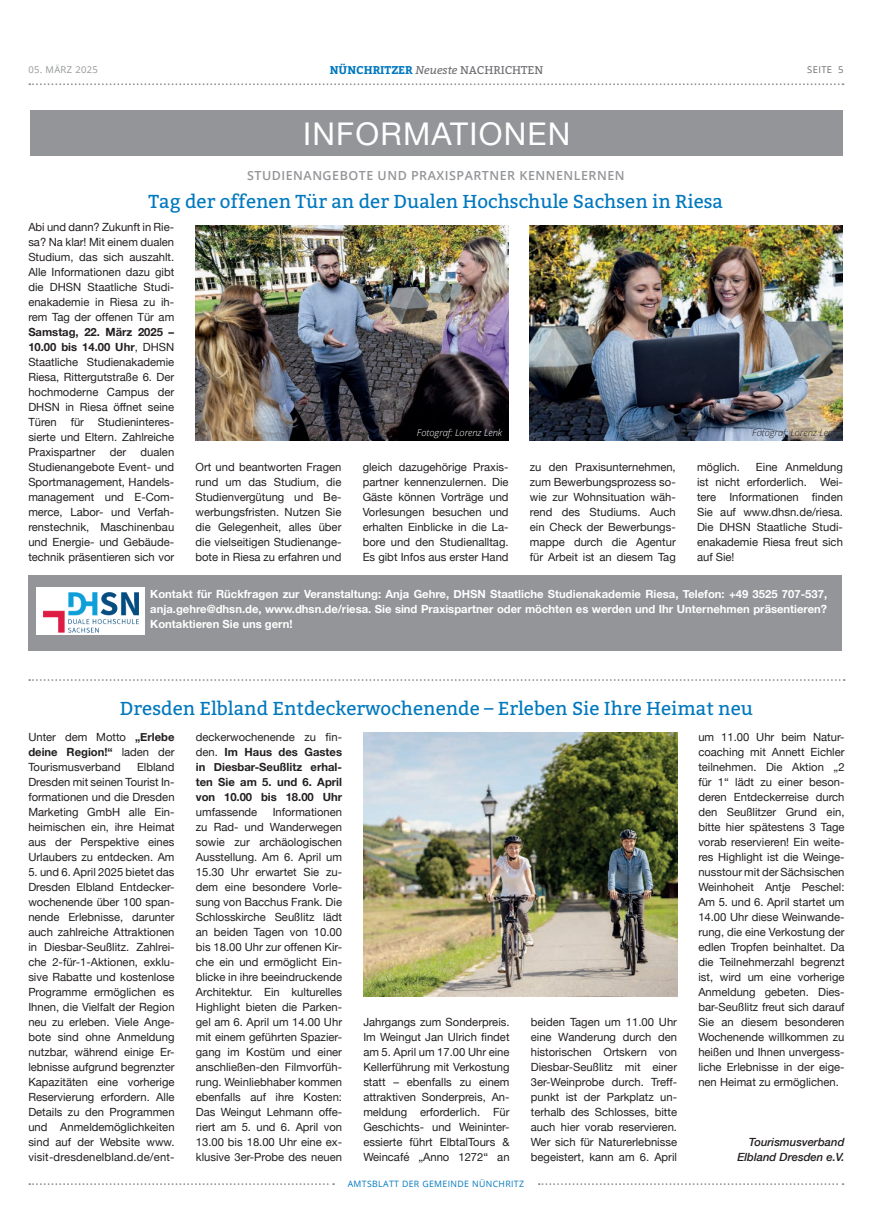
<style>
.page{position:relative;width:886px;height:1223px;background:#fff}
.page>*{position:absolute;margin:0;border:0;box-sizing:border-box;transform-origin:0 0}
.t1{font:31.25px "Helvetica Neue";letter-spacing:.04em;color:#fff}
.t2{font:18.75px "Bitter";color:#0078be}
.t3{font:600 12.5px "Open Sans";letter-spacing:.04em;color:#939598}
.t4{font:11.25px/15px "Helvetica Neue";color:#231f20;text-align:justify}
.t5{font:700 11.25px/15px "Helvetica Neue";color:#fff;text-align:justify}
.t6{font:700 11.25px/15px "Helvetica Neue";color:#231f20;text-align:justify}
.t7{font:italic 500 11.25px/15px "Helvetica Neue";color:#231f20;text-align:right}
.t8{font:700 11.25px "Bitter";color:#0078be}
.t9{font:italic 300 9.38px "Open Sans";color:#fff}
.t10{font:italic 300 9.38px "Open Sans";color:#231f20}
.t11{font:9.38px "Open Sans";letter-spacing:.04em;color:#939598}
.t12{font:9.38px "Open Sans";letter-spacing:.04em;color:#6c6d70}
.t13{font:8.75px "Open Sans";letter-spacing:.04em;color:#0078be}
.s1{font-weight:400;font-style:italic;color:#6c6d70}
.s2{font-weight:400;color:#6c6d70}
.s3{font-weight:700}
.s4{font-weight:400}
</style>
<div class="page">
<svg style="left:29px;top:83px;width:814px;height:2px"></svg>
<svg style="left:29px;top:1183px;width:305px;height:2px"></svg>
<svg style="left:539px;top:1183px;width:304px;height:2px"></svg>
<div style="left:30px;top:111px;width:812px;height:45px;background:#939598"></div>
<svg style="left:29px;top:679px;width:815px;height:2px"></svg>
<img style="left:195px;top:225px;width:314px;height:216px">
<img style="left:530px;top:225px;width:313px;height:216px">
<div style="left:28px;top:576px;width:813px;height:75px;background:#939598"></div>
<div style="left:36px;top:587px;width:109px;height:48px;background:#fff"></div>
<img style="left:43px;top:592px;width:96px;height:40px">
<img style="left:363px;top:733px;width:314px;height:263px">
<p class="t11" style="left:28px;top:63px;width:71px">05. MÄRZ 2025</p>
<p class="t8" style="left:330px;top:62px;width:215px">NÜNCHRITZER <span class="s1">Neueste</span> <span class="s2">NACHRICHTEN</span></p>
<p class="t12" style="left:807px;top:63px;width:38px">SEITE 5</p>
<h1 class="t1" style="left:303px;top:111px;width:269px">INFORMATIONEN</h1>
<p class="t3" style="left:247px;top:167px;width:379px">STUDIENANGEBOTE UND PRAXISPARTNER KENNENLERNEN</p>
<h2 class="t2" style="left:149px;top:188px;width:576px">Tag der offenen Tür an der Dualen Hochschule Sachsen in Riesa</h2>
<p class="t4" style="left:28px;top:220px;width:147px">Abi und dann? Zukunft in Rie&shy;sa? Na klar! Mit einem dualen Studium, das sich auszahlt.<br>Alle Informationen dazu gibt die DHSN Staatliche Studi&shy;enakademie in Riesa zu ih&shy;rem Tag der offenen Tür am</p>
<p class="t4" style="left:28px;top:325px;width:147px"><span class="s3">Samstag, 22. März 2025 – 10.00 bis 14.00 Uhr</span>, DHSN Staatliche Studienakademie Riesa, Rittergutstraße 6. Der hochmoderne Campus der DHSN in Riesa öffnet seine Türen für Studieninteres&shy;sierte und Eltern. Zahlreiche Praxispartner</p>
<p class="t9" style="left:417px;top:426px;width:87px">Fotograf: Lorenz Lenk</p>
<p class="t10" style="left:752px;top:426px;width:87px">Fotograf: Lorenz Lenk</p>
<p class="t4" style="left:28px;top:445px;width:147px;text-indent:112px">dualen Studienangebote Event- und Sportmanagement, Handels&shy;management und E-Com&shy;merce, Labor- und Verfah&shy;renstechnik, Maschinenbau und Energie- und Gebäude&shy;technik präsentieren sich vor</p>
<p class="t4" style="left:110px;top:445px;width:18px">der</p>
<p class="t4" style="left:195px;top:460px;width:147px">Ort und beantworten Fragen rund um das Studium, die Studienvergütung und Be&shy;werbungsfristen. Nutzen Sie die Gelegenheit, alles über die vielseitigen Studienange&shy;bote in Riesa zu erfahren und</p>
<p class="t4" style="left:363px;top:460px;width:147px">gleich dazugehörige Praxis&shy;partner kennenzulernen. Die Gäste können Vorträge und Vorlesungen besuchen und erhalten Einblicke in die La&shy;bore und den Studienalltag.<br>Es gibt Infos aus erster Hand</p>
<p class="t4" style="left:530px;top:460px;width:147px">zu den Praxisunternehmen, zum Bewerbungsprozess so&shy;wie zur Wohnsituation wäh&shy;rend des Studiums. Auch ein Check der Bewerbungs&shy;mappe durch die Agentur für Arbeit ist an diesem Tag</p>
<p class="t4" style="left:697px;top:460px;width:44px">möglich.</p>
<p class="t4" style="left:697px;top:460px;width:147px;text-indent:59px">Eine Anmeldung ist nicht erforderlich. Wei&shy;tere Informationen finden Sie auf www.dhsn.de/riesa.<br>Die DHSN Staatliche Studi&shy;enakademie Riesa freut sich auf Sie!</p>
<p class="t5" style="left:150px;top:587px;width:678px">Kontakt für Rückfragen zur Veranstaltung: Anja Gehre, DHSN Staatliche Studienakademie Riesa, Telefon: +49 3525 707-537, anja.gehre@dhsn.de, www.dhsn.de/riesa. Sie sind Praxispartner oder möchten es werden und Ihr Unternehmen präsentieren?<br>Kontaktieren Sie uns gern!</p>
<h2 class="t2" style="left:120px;top:695px;width:635px">Dresden Elbland Entdeckerwochenende – Erleben Sie Ihre Heimat neu</h2>
<p class="t4" style="left:28px;top:730px;width:148px">Unter dem Motto <span class="s3">„Erlebe deine Region!“</span> laden der Tourismusverband</p>
<p class="t4" style="left:698px;top:730px;width:148px">um 11.00 Uhr beim Natur&shy;coaching mit Annett Eichler teilnehmen. Die Aktion „2 für 1“ lädt zu einer beson&shy;deren Entdeckerreise durch den Seußlitzer Grund ein, bitte hier spätestens 3 Tage vorab reservieren! Ein weite&shy;res Highlight ist die Weinge&shy;nusstour mit der Sächsischen Weinhoheit Antje Peschel:<br>Am 5. und 6. April startet um 14.00 Uhr diese Weinwande&shy;rung, die eine Verkostung der edlen Tropfen beinhaltet. Da die Teilnehmerzahl begrenzt ist, wird um eine vorherige Anmeldung gebeten. Dies&shy;bar-Seußlitz freut sich darauf Sie an diesem besonderen Wochenende willkommen zu heißen und Ihnen unvergess&shy;liche Erlebnisse in der eige&shy;nen Heimat zu ermöglichen.</p>
<p class="t6" style="left:196px;top:729px;width:148px"><span class="s4">deckerwochenende zu fin&shy;den.</span> Im Haus des Gastes in Diesbar-Seußlitz erhal&shy;ten Sie am 5. und 6. April von 10.00 bis 18.00 Uhr</p>
<p class="t4" style="left:196px;top:805px;width:63px">umfassende</p>
<p class="t4" style="left:28px;top:760px;width:148px;text-indent:109px">Elbland Dresden mit seinen Tourist In&shy;formationen und die Dresden Marketing GmbH alle Ein&shy;heimischen ein, ihre Heimat aus der Perspektive eines Urlaubers zu entdecken. Am</p>
<p class="t4" style="left:28px;top:865px;width:148px">5. und 6. April 2025 bietet das Dresden Elbland Entdecker&shy;wochenende über 100 span&shy;nende Erlebnisse, darunter auch zahlreiche Attraktionen in Diesbar-Seußlitz. Zahlrei&shy;che 2-für-1-Aktionen, exklu&shy;sive Rabatte und kostenlose Programme ermöglichen es Ihnen, die Vielfalt der Region neu zu erleben. Viele Ange&shy;bote sind ohne Anmeldung nutzbar, während einige Er&shy;lebnisse aufgrund begrenzter Kapazitäten eine vorherige Reservierung erfordern. Alle Details zu den Programmen und Anmeldemöglichkeiten sind auf der Website www. visit-dresdenelbland.de/ent-</p>
<p class="t4" style="left:196px;top:805px;width:148px;text-indent:77px">Informationen zu Rad- und Wanderwegen sowie zur archäologischen Ausstellung. Am 6. April um 15.30 Uhr erwartet Sie zu&shy;dem eine besondere Vorle&shy;sung von Bacchus Frank. Die Schlosskirche Seußlitz lädt an beiden Tagen von 10.00 bis 18.00 Uhr zur offenen Kir&shy;che ein und ermöglicht Ein&shy;blicke in ihre beeindruckende Architektur. Ein kulturelles Highlight bieten die Parken&shy;gel am 6. April um 14.00 Uhr mit einem geführten Spazier&shy;gang im Kostüm und einer anschließen-den Filmvorfüh&shy;rung. Weinliebhaber kommen ebenfalls auf ihre Kosten:<br>Das Weingut Lehmann offe&shy;riert am 5. und 6. April von 13.00 bis 18.00 Uhr eine ex&shy;klusive 3er-Probe des neuen</p>
<p class="t4" style="left:363px;top:1015px;width:148px">Jahrgangs zum Sonderpreis.<br>Im Weingut Jan Ulrich findet am 5. April um 17.00 Uhr eine Kellerführung mit Verkostung statt – ebenfalls zu einem attraktiven Sonderpreis, An&shy;meldung erforderlich. Für Geschichts- und Weininter&shy;essierte führt ElbtalTours &amp; Weincafé „Anno 1272“ an</p>
<p class="t4" style="left:531px;top:1015px;width:148px">beiden Tagen um 11.00 Uhr eine Wanderung durch den historischen Ortskern von Diesbar-Seußlitz mit einer 3er-Weinprobe durch. Treff&shy;punkt ist der Parkplatz un&shy;terhalb des Schlosses, bitte auch hier vorab reservieren.<br>Wer sich für Naturerlebnisse begeistert, kann am 6. April</p>
<p class="t7" style="left:737px;top:1133px;width:109px">Tourismusverband<br>Elbland Dresden e.V.</p>
<p class="t13" style="left:348px;top:1177px;width:178px">AMTSBLATT DER GEMEINDE NÜNCHRITZ</p>
</div>
